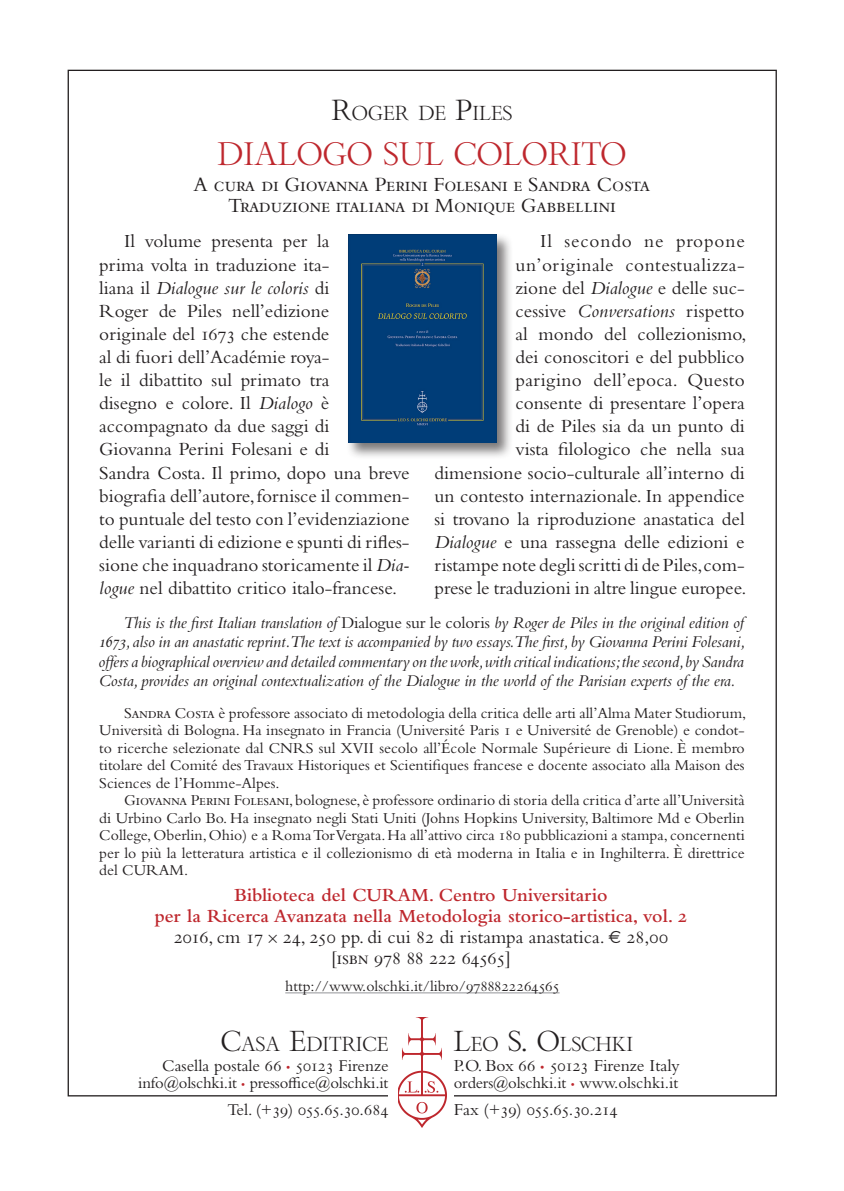
<style>
.page{position:relative;width:844px;height:1191px;background:#fff}
.page>*{position:absolute;margin:0;border:0;box-sizing:border-box;transform-origin:0 0}
._2_titolo{font:31.5px "Bembo Titling MT Std";color:#be272d}
._4_curatore{font:21px "Bembo Std";letter-spacing:-.02em;color:#231f20}
._1_autore{font:19.6px "Bembo Titling MT Std";color:#231f20}
._5_testo{font:19.25px/23.1px "Bembo Std";color:#231f20}
._6_collana{font:600 19.25px/21px "Bembo Std";color:#be272d;text-align:center}
._7_dati{font:19.25px/21px "Bembo Std";color:#231f20;text-align:center}
.t1{font:17.5px "Bembo Std";color:#231f20}
.t2{font:17.5px "Bembo Std";letter-spacing:-.02em;color:#231f20}
._5_testo_inglese{font:italic 17.15px/19.2px "Bembo Std";letter-spacing:-.01em;color:#231f20;text-align:justify}
.t3{font:17.15px "Bembo Std";color:#231f20}
.t4{font:17.15px "Bembo Std";letter-spacing:-.02em;color:#231f20}
.t5{font:16.62px "Bembo Std";letter-spacing:-.01em;color:#231f20}
._5_testo-2{font:15.75px/17.5px "Bembo Std";color:#231f20;text-align:justify}
.link_scheda_libro{font:15.75px "Bembo Std";color:#231f20}
.s1{font-size:28px}
.s2{font-style:italic}
.s3{font-style:normal}
.s4{font-family:"Bembo Cost"}
.s5{font-size:11.9px;color:#be272d}
.s6{font-size:11.38px;color:#be272d}
.s7{font-size:12.25px;color:#be272d}
</style>
<div class="page">
<img style="left:398px;top:1017px;width:48px;height:110px">
<div style="left:346px;top:232px;width:167px;height:228px;background:#231f20;opacity:.6"></div>
<img style="left:348px;top:234px;width:148px;height:209px">
<hr style="left:285px;top:992px;width:274px;height:1px;background:#939598">
<p class="_1_autore" style="left:331px;top:101px;width:182px"><span class="s1">R</span>OGER DE <span class="s1">P</span>ILES</p>
<p class="_2_titolo" style="left:217px;top:134px;width:410px">DIALOGO SUL COLORITO</p>
<p class="_4_curatore" style="left:193px;top:172px;width:458px">A cura di Giovanna Perini Folesani e Sandra Costa</p>
<p class="_4_curatore" style="left:228px;top:193px;width:389px">Traduzione italiana di Monique Gabbellini</p>
<p class="_5_testo" style="left:434px;top:229px;width:313px;text-align:right">Il secondo ne propone<br>un’originale contestualizza-<br>zione del <span class="s2">Dialogue</span> e delle suc-<br>cessive <span class="s2">Conversations</span> rispetto<br>al mondo del collezionismo,<br>dei conoscitori e del pubblico<br>parigino dell’epoca. Questo<br>consente di presentare l’opera<br>di de Piles sia da un punto di<br>vista filologico che nella sua dimensione socio-culturale all’interno di un contesto internazionale. In appendice si trovano la riproduzione anastatica del <span class="s2">Dialogue</span> e una rassegna delle edizioni e ristampe note degli scritti di de Piles,com&shy;prese le traduzioni in altre lingue europee.</p>
<p class="_5_testo_inglese" style="left:98px;top:613px;width:648px;text-indent:25px">This is the first Italian translation of <span class="s3">Dialogue sur le coloris</span> by Roger de Piles in the original edition of 1673, also in an anastatic reprint.The text is accompanied by two essays.The first, by Giovanna Perini Folesani, offers a biographical overview and detailed commentary on the work,with critical indications;the second,by Sandra Costa, provides an original contextualization of the Dialogue in the world of the Parisian experts of the era.</p>
<p class="_5_testo" style="left:99px;top:229px;width:312px;text-indent:25px">Il volume presenta per la<br>prima volta in traduzione ita-<br>liana il <span class="s2">Dialogue sur le coloris</span> di<br>Roger de Piles nell’edizione<br>originale del 1673 che estende<br>al di fuori dell’Académie roya-<br>le il dibattito sul primato tra<br>disegno e colore. Il <span class="s2">Dialogo</span> è accompagnato da due saggi di<br>Giovanna Perini Folesani e di<br>Sandra Costa. Il primo, dopo una breve biografia dell’autore, fornisce il commen&shy;to puntuale del testo con l’evidenziazione delle varianti di edizione e spunti di rifles&shy;sione che inquadrano storicamente il <span class="s2">Dia&shy;logue</span> nel dibattito critico italo-francese.</p>
<p class="_5_testo-2" style="left:99px;top:703px;width:648px;text-indent:25px">Sandra Costa è professore associato di metodologia della critica delle arti all’Alma Mater Studiorum, Università di Bologna. Ha insegnato in Francia (Université Paris 1 e Université de Grenoble) e condot&shy;to ricerche selezionate dal CNRS sul XVII secolo all’École Normale Supérieure di Lione. È membro titolare del Comité des Travaux Historiques et Scientifiques francese e docente associato alla Maison des Sciences de l’Homme-Alpes.</p>
<p class="_5_testo-2" style="left:99px;top:791px;width:646px;text-indent:25px">Giovanna Perini Folesani, bolognese, è professore ordinario di storia della critica d’arte all’Università di Urbino Carlo Bo. Ha insegnato negli Stati Uniti (Johns Hopkins University, Baltimore Md e Oberlin College, Oberlin, Ohio) e a Roma Tor Vergata. Ha all’attivo circa 180 pubblicazioni a stampa, concernenti per lo più la letteratura artistica e il collezionismo di età moderna in Italia e in Inghilterra. È direttrice del CURAM.</p>
<p class="_6_collana" style="left:155px;top:884px;width:534px">Biblioteca del CURAM. Centro Universitario<br>per la Ricerca Avanzata nella Metodologia storico-artistica, vol. 2</p>
<p class="_7_dati" style="left:174px;top:926px;width:495px">2016, cm 17 <span class="s4">¥</span> 24, 250 pp. di cui 82 di ristampa anastatica. <span class="s4">√</span> 28,00 [isbn 978 88 222 64565]</p>
<p class="link_scheda_libro" style="left:285px;top:977px;width:276px">http://www.olschki.it/libro/9788822264565</p>
<p class="_1_autore" style="left:221px;top:1031px;width:169px"><span class="s1">C</span>ASA <span class="s1">E</span>DITRICE</p>
<p class="t3" style="left:162px;top:1055px;width:228px">Casella postale 66 <span class="s5">•</span> 50123 Firenze</p>
<p class="t5" style="left:138px;top:1073px;width:251px">info@olschki.it <span class="s6">•</span> pressoffice@olschki.it</p>
<p class="t4" style="left:227px;top:1099px;width:162px">Tel. (+39) 055.65.30.684</p>
<p class="_1_autore" style="left:453px;top:1031px;width:181px"><span class="s1">L</span>EO <span class="s1">S. O</span>LSCHKI</p>
<p class="t1" style="left:453px;top:1054px;width:227px">P.O. Box 66 <span class="s7">•</span> 50123 Firenze Italy</p>
<p class="t5" style="left:453px;top:1073px;width:226px">orders@olschki.it <span class="s6">•</span> www.olschki.it</p>
<p class="t2" style="left:453px;top:1098px;width:165px">Fax (+39) 055.65.30.214</p>
</div>
